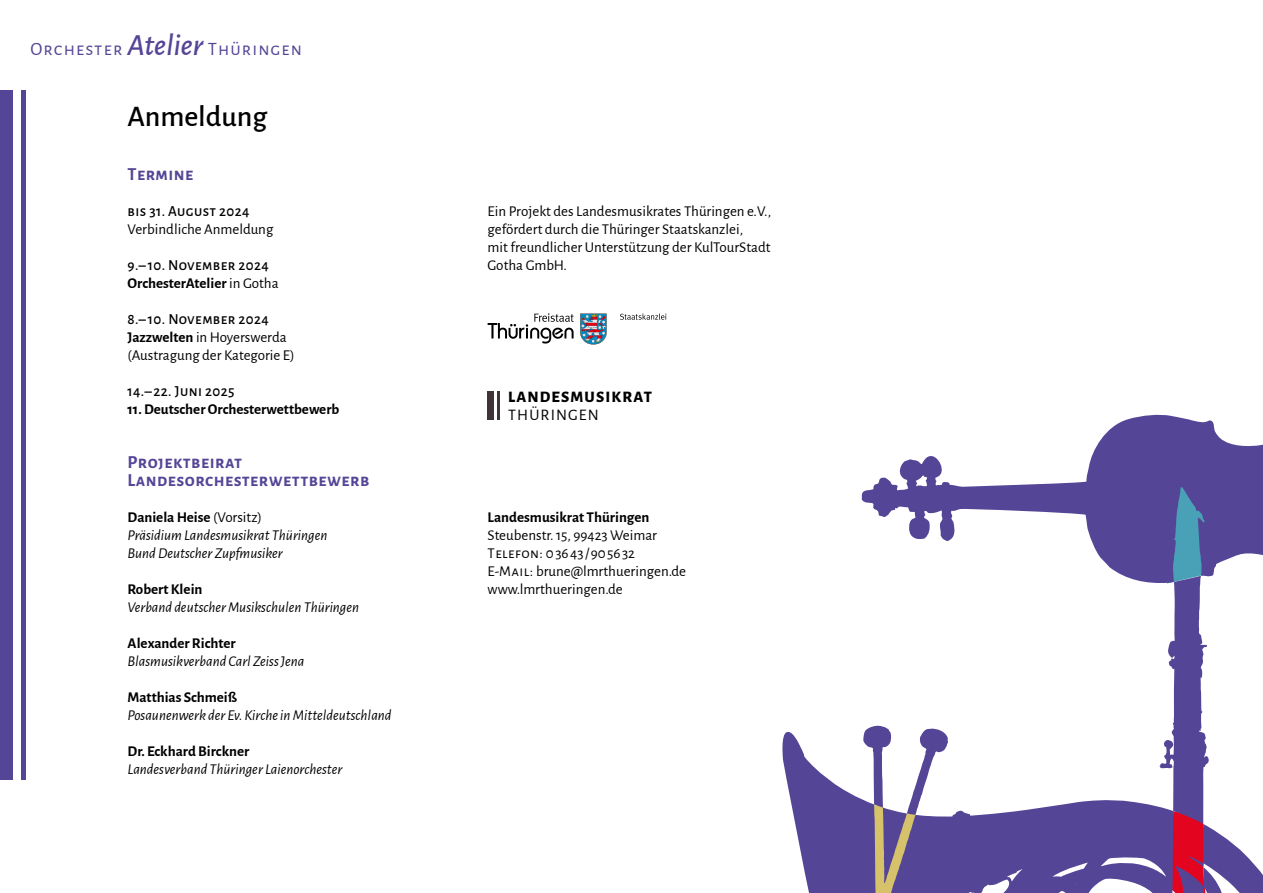
<style>
.page{position:relative;width:1263px;height:893px;background:#fff}
.page>*{position:absolute;margin:0;border:0;box-sizing:border-box;transform-origin:0 0}
.t1{font:500 30px "Alegreya Sans";color:#000}
.t2{font:18.9px "Alegreya Sans SC";letter-spacing:.06em;color:#554596}
.t3{font:700 18px/18px "Alegreya Sans SC";letter-spacing:.025em;color:#554596}
.t4{font:800 16.05px "Alegreya Sans SC";letter-spacing:.07em;color:#000}
.t5{font:16.05px "Alegreya Sans SC";letter-spacing:.07em;color:#000}
.t6{font:15px/18px "Alegreya Sans";color:#000}
.t7{font:italic 15px/18px "Alegreya Sans";color:#000}
.t8{font:700 15px "Alegreya Sans";color:#000}
.t9{font:500 15px "Alegreya Sans SC";letter-spacing:.025em;color:#000}
.s1{font-family:"Alegreya Sans";font-weight:500;font-style:italic;font-size:30.9px}
.s2{font-weight:400}
.s3{font-weight:700}
.s4{font-weight:700;font-style:normal}
.s5{font-style:normal}
.s6{font-family:"Alegreya Sans SC"}
</style>
<div class="page">
<div style="left:0;top:90px;width:13px;height:689px;background:#554596"></div>
<hr style="left:21px;top:90px;width:4px;height:689px;background:#554596">
<div style="left:488px;top:391px;width:6px;height:29px;background:#3e343a"></div>
<hr style="left:498px;top:391px;width:2px;height:29px;background:#3e343a">
<svg style="left:580px;top:314px;width:27px;height:30px"></svg>
<svg style="left:488px;top:313px;width:86px;height:31px"></svg>
<svg style="left:620px;top:313px;width:46px;height:7px"></svg>
<svg style="left:782px;top:414px;width:481px;height:479px"></svg>
<p class="t2" style="left:30px;top:35px;width:273px">Orchester <span class="s1">Atelier</span> Thüringen</p>
<h1 class="t1" style="left:128px;top:95px;width:141px">Anmeldung</h1>
<p class="t3" style="left:128px;top:164px;width:67px">Termine</p>
<p class="t9" style="left:128px;top:201px;width:123px">bis 31. August 2024</p>
<p class="t6" style="left:128px;top:219px;width:147px">Verbindliche Anmeldung</p>
<p class="t9" style="left:128px;top:255px;width:143px">9.–10. November 2024</p>
<p class="t8" style="left:128px;top:272px;width:153px">OrchesterAtelier <span class="s2">in Gotha</span></p>
<p class="t9" style="left:128px;top:309px;width:143px">8.–10. November 2024</p>
<p class="t6" style="left:128px;top:327px;width:169px"><span class="s3">Jazzwelten</span> in Hoyerswerda (Austragung der Kategorie E)</p>
<p class="t9" style="left:128px;top:381px;width:108px">14.–22. Juni 2025</p>
<p class="t8" style="left:128px;top:398px;width:213px">11. Deutscher Orchesterwettbewerb</p>
<p class="t3" style="left:128px;top:452px;width:243px">Projektbeirat<br>Landesorchesterwettbewerb</p>
<p class="t7" style="left:128px;top:507px;width:201px"><span class="s4">Daniela Heise</span> <span class="s5">(Vorsitz)<br></span>Präsidium Landesmusikrat Thüringen<br>Bund Deutscher Zupfmusiker</p>
<p class="t8" style="left:128px;top:578px;width:76px">Robert Klein</p>
<p class="t7" style="left:128px;top:597px;width:233px">Verband deutscher Musikschulen Thüringen</p>
<p class="t8" style="left:128px;top:632px;width:110px">Alexander Richter</p>
<p class="t7" style="left:128px;top:651px;width:178px">Blasmusikverband Carl Zeiss Jena</p>
<p class="t8" style="left:128px;top:686px;width:111px">Matthias Schmeiß</p>
<p class="t7" style="left:128px;top:705px;width:265px">Posaunenwerk der Ev. Kirche in Mitteldeutschland</p>
<p class="t8" style="left:128px;top:740px;width:123px">Dr. Eckhard Birckner</p>
<p class="t7" style="left:128px;top:759px;width:216px">Landesverband Thüringer Laienorchester</p>
<p class="t6" style="left:488px;top:201px;width:285px">Ein Projekt des Landesmusikrates Thüringen e.V., gefördert durch die Thüringer Staatskanzlei,<br>mit freundlicher Unterstützung der KulTourStadt Gotha GmbH.</p>
<p class="t4" style="left:508px;top:385px;width:145px">LANDESMUSIKRAT</p>
<p class="t5" style="left:508px;top:403px;width:92px">THÜRINGEN</p>
<p class="t8" style="left:488px;top:506px;width:163px">Landesmusikrat Thüringen</p>
<p class="t6" style="left:488px;top:525px;width:200px">Steubenstr. 15, 99423 Weimar<br><span class="s6">Telefon:</span> 03643/905632<br><span class="s6">E-Mail:</span> brune@lmrthueringen.de www.lmrthueringen.de</p>
</div>
